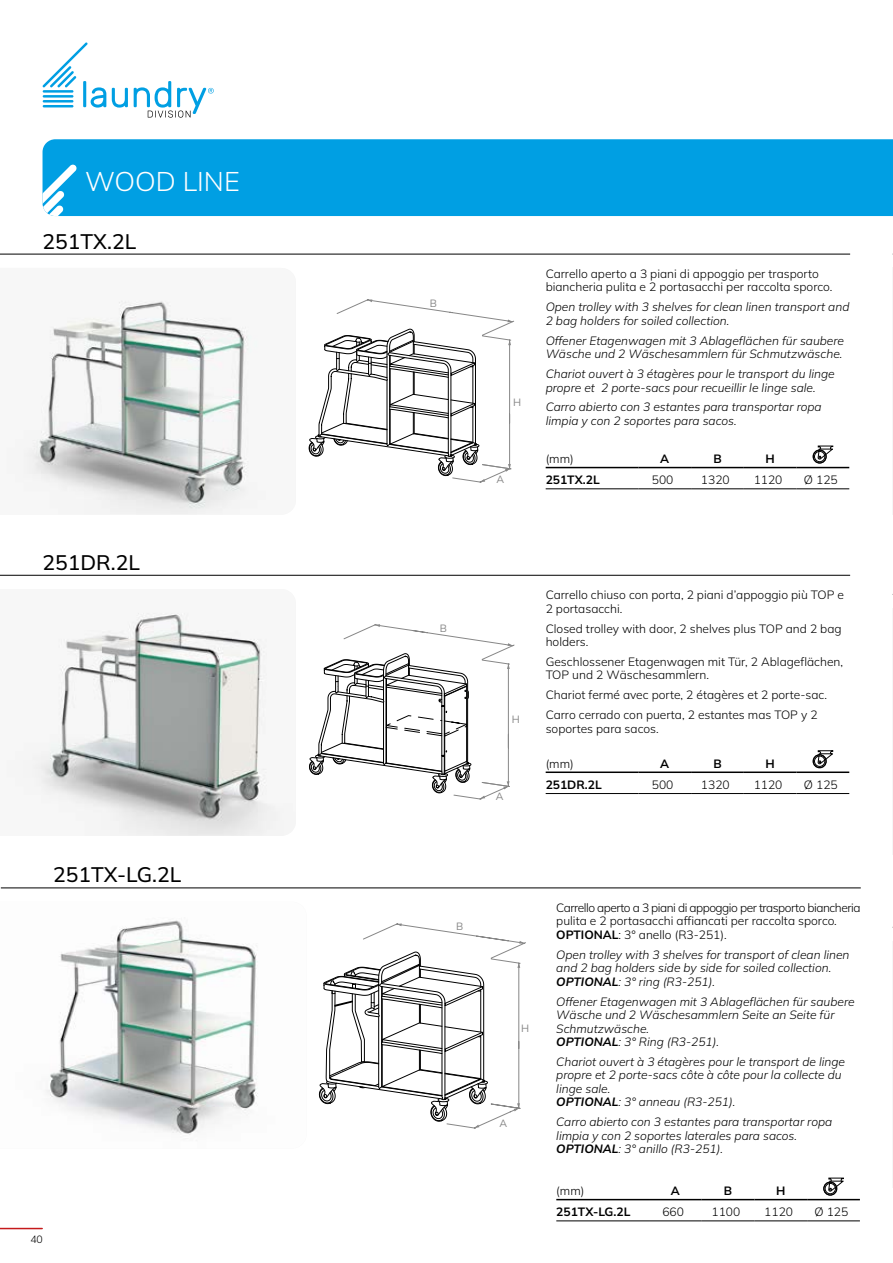
<style>
.page{position:relative;width:893px;height:1263px;background:#fff}
.page>*{position:absolute;margin:0;border:0;box-sizing:border-box;transform-origin:0 0}
.t1{font:300 27px "Mulish";color:#fff}
.t2{font:500 21px "Mulish";color:#000}
.t3{font:italic 300 12px/13.5px "Mulish";color:#000}
.t4{font:300 12px/13.5px "Mulish";color:#000}
.t5{font:700 12px "Mulish";color:#000}
.t6{font:10.5px "Mulish";color:#878787}
.t7{font:300 10.5px "Mulish";color:#000}
.s1{font-weight:700}
</style>
<div class="page">
<hr style="left:0;top:1228px;width:42px;height:1px;background:#c51a1b">
<div style="left:43px;top:139px;width:850px;height:77px;background:#009fe3"></div>
<svg style="left:43px;top:164px;width:34px;height:52px"></svg>
<svg style="left:112px;top:88px;width:16px;height:20px"></svg>
<svg style="left:43px;top:42px;width:63px;height:66px"></svg>
<svg style="left:134px;top:81px;width:80px;height:37px"></svg>
<img style="left:46px;top:920px;width:212px;height:215px">
<hr style="left:1px;top:888px;width:860px;height:1px;background:#000">
<hr style="left:556px;top:1220px;width:93px;height:1px;background:#000">
<hr style="left:649px;top:1220px;width:53px;height:1px;background:#000">
<hr style="left:702px;top:1220px;width:52px;height:1px;background:#000">
<hr style="left:754px;top:1220px;width:53px;height:1px;background:#000">
<hr style="left:807px;top:1220px;width:53px;height:1px;background:#000">
<hr style="left:556px;top:1199px;width:93px;height:1px;background:#000">
<hr style="left:649px;top:1199px;width:53px;height:1px;background:#000">
<hr style="left:702px;top:1199px;width:52px;height:1px;background:#000">
<hr style="left:754px;top:1199px;width:53px;height:1px;background:#000">
<hr style="left:807px;top:1199px;width:53px;height:1px;background:#000">
<div style="left:823px;top:1182px;width:14px;height:13px;border:1px solid #000;border-radius:50%"></div>
<div style="left:824px;top:1182px;width:13px;height:13px;border:1px solid #000;border-radius:50%"></div>
<div style="left:825px;top:1183px;width:11px;height:11px;border:1px solid #000;border-radius:50%"></div>
<svg style="left:828px;top:1178px;width:16px;height:13px"></svg>
<svg style="left:319px;top:923px;width:207px;height:205px"></svg>
<img style="left:23px;top:613px;width:261px;height:223px">
<hr style="left:0;top:575px;width:850px;height:1px;background:#000">
<hr style="left:546px;top:793px;width:92px;height:1px;background:#000">
<hr style="left:638px;top:793px;width:53px;height:1px;background:#000">
<hr style="left:691px;top:793px;width:53px;height:1px;background:#000">
<hr style="left:744px;top:793px;width:52px;height:1px;background:#000">
<hr style="left:796px;top:793px;width:53px;height:1px;background:#000">
<hr style="left:546px;top:771px;width:92px;height:2px;background:#000">
<hr style="left:638px;top:771px;width:53px;height:2px;background:#000">
<hr style="left:691px;top:771px;width:53px;height:2px;background:#000">
<hr style="left:744px;top:771px;width:52px;height:2px;background:#000">
<hr style="left:796px;top:771px;width:53px;height:2px;background:#000">
<div style="left:813px;top:754px;width:13px;height:14px;border:1px solid #000;border-radius:50%"></div>
<div style="left:813px;top:755px;width:13px;height:13px;border:1px solid #000;border-radius:50%"></div>
<div style="left:814px;top:756px;width:11px;height:10px;border:1px solid #000;border-radius:50%"></div>
<svg style="left:818px;top:750px;width:15px;height:14px"></svg>
<svg style="left:309px;top:624px;width:206px;height:175px"></svg>
<img style="left:23px;top:300px;width:234px;height:215px">
<hr style="left:0;top:254px;width:850px;height:1px;background:#000">
<hr style="left:546px;top:489px;width:92px;height:1px;background:#000">
<hr style="left:638px;top:489px;width:53px;height:1px;background:#000">
<hr style="left:691px;top:489px;width:53px;height:1px;background:#000">
<hr style="left:744px;top:489px;width:52px;height:1px;background:#000">
<hr style="left:796px;top:489px;width:53px;height:1px;background:#000">
<hr style="left:546px;top:467px;width:92px;height:1px;background:#000">
<hr style="left:638px;top:467px;width:53px;height:1px;background:#000">
<hr style="left:691px;top:467px;width:53px;height:1px;background:#000">
<hr style="left:744px;top:467px;width:52px;height:1px;background:#000">
<hr style="left:796px;top:467px;width:53px;height:1px;background:#000">
<div style="left:813px;top:450px;width:13px;height:13px;border:1px solid #000;border-radius:50%"></div>
<div style="left:814px;top:451px;width:11px;height:11px;border:1px solid #000;border-radius:50%"></div>
<svg style="left:818px;top:446px;width:15px;height:13px"></svg>
<svg style="left:309px;top:299px;width:205px;height:184px"></svg>
<h1 class="t1" style="left:85px;top:163px;width:156px">WOOD LINE</h1>
<h2 class="t2" style="left:43px;top:227px;width:95px">251TX.2L</h2>
<h2 class="t2" style="left:43px;top:548px;width:99px">251DR.2L</h2>
<h2 class="t2" style="left:53px;top:861px;width:129px">251TX-LG.2L</h2>
<p class="t7" style="left:30px;top:1231px;width:14px">40</p>
<p class="t6" style="left:430px;top:296px;width:9px">B</p>
<p class="t6" style="left:513px;top:395px;width:10px">H</p>
<p class="t4" style="left:546px;top:267px;width:288px">Carrello aperto a 3 piani di appoggio per trasporto biancheria pulita e 2 portasacchi per raccolta sporco.</p>
<p class="t3" style="left:546px;top:300px;width:305px">Open trolley with 3 shelves for clean linen transport and<br>2 bag holders for soiled collection.</p>
<p class="t3" style="left:546px;top:333px;width:300px">Offener Etagenwagen mit 3 Ablageflächen für saubere<br>Wäsche und 2 Wäschesammlern für Schmutzwäsche.</p>
<p class="t3" style="left:546px;top:367px;width:291px">Chariot ouvert à 3 étagères pour le transport du linge propre et 2 porte-sacs pour recueillir le linge sale.</p>
<p class="t3" style="left:546px;top:400px;width:278px">Carro abierto con 3 estantes para transportar ropa limpia y con 2 soportes para sacos.</p>
<p class="t4" style="left:546px;top:452px;width:30px">(mm)</p>
<p class="t5" style="left:660px;top:451px;width:10px">A</p>
<p class="t5" style="left:713px;top:451px;width:10px">B</p>
<p class="t5" style="left:765px;top:451px;width:11px">H</p>
<p class="t6" style="left:497px;top:472px;width:9px">A</p>
<p class="t5" style="left:546px;top:471px;width:56px">251TX.2L</p>
<p class="t4" style="left:652px;top:472px;width:23px">500</p>
<p class="t4" style="left:701px;top:472px;width:30px">1320</p>
<p class="t4" style="left:754px;top:472px;width:30px">1120</p>
<p class="t4" style="left:804px;top:472px;width:35px">Ø 125</p>
<p class="t6" style="left:440px;top:621px;width:9px">B</p>
<p class="t6" style="left:512px;top:712px;width:10px">H</p>
<p class="t6" style="left:496px;top:789px;width:9px">A</p>
<p class="t4" style="left:546px;top:588px;width:300px">Carrello chiuso con porta, 2 piani d’appoggio più TOP e<br>2 portasacchi.</p>
<p class="t4" style="left:546px;top:621px;width:297px">Closed trolley with door, 2 shelves plus TOP and 2 bag holders.</p>
<p class="t4" style="left:546px;top:654px;width:299px">Geschlossener Etagenwagen mit Tür, 2 Ablageflächen,<br>TOP und 2 Wäschesammlern.</p>
<p class="t4" style="left:546px;top:685px;width:283px;line-height:19.8px">Chariot fermé avec porte, 2 étagères et 2 porte-sac.<br>Carro cerrado con puerta, 2 estantes mas TOP y 2</p>
<p class="t4" style="left:546px;top:721px;width:114px">soportes para sacos.</p>
<p class="t4" style="left:546px;top:757px;width:30px">(mm)</p>
<p class="t5" style="left:660px;top:755px;width:10px">A</p>
<p class="t5" style="left:713px;top:755px;width:10px">B</p>
<p class="t5" style="left:765px;top:755px;width:11px">H</p>
<p class="t5" style="left:546px;top:776px;width:58px">251DR.2L</p>
<p class="t4" style="left:652px;top:777px;width:23px">500</p>
<p class="t4" style="left:701px;top:777px;width:30px">1320</p>
<p class="t4" style="left:754px;top:777px;width:30px">1120</p>
<p class="t4" style="left:804px;top:777px;width:35px">Ø 125</p>
<p class="t6" style="left:456px;top:919px;width:9px">B</p>
<p class="t6" style="left:521px;top:1021px;width:10px">H</p>
<p class="t6" style="left:500px;top:1116px;width:9px">A</p>
<p class="t4" style="left:556px;top:900px;width:306px">Carrello aperto a 3 piani di appoggio per trasporto biancheria pulita e 2 portasacchi affiancati per raccolta sporco.<br><span class="s1">OPTIONAL</span>: 3° anello (R3-251).</p>
<p class="t3" style="left:556px;top:947px;width:295px">Open trolley with 3 shelves for transport of clean linen and 2 bag holders side by side for soiled collection.<br><span class="s1">OPTIONAL</span>: 3° ring (R3-251).</p>
<p class="t3" style="left:556px;top:994px;width:300px">Offener Etagenwagen mit 3 Ablageflächen für saubere Wäsche und 2 Wäschesammlern Seite an Seite für Schmutzwäsche.<br><span class="s1">OPTIONAL</span>: 3° Ring (R3-251).</p>
<p class="t3" style="left:556px;top:1054px;width:290px">Chariot ouvert à 3 étagères pour le transport de linge propre et 2 porte-sacs côte à côte pour la collecte du linge sale.<br><span class="s1">OPTIONAL</span>: 3° anneau (R3-251).</p>
<p class="t3" style="left:556px;top:1115px;width:278px">Carro abierto con 3 estantes para transportar ropa limpia y con 2 soportes laterales para sacos.<br><span class="s1">OPTIONAL</span>: 3° anillo (R3-251).</p>
<p class="t4" style="left:556px;top:1184px;width:30px">(mm)</p>
<p class="t5" style="left:671px;top:1183px;width:10px">A</p>
<p class="t5" style="left:724px;top:1183px;width:10px">B</p>
<p class="t5" style="left:776px;top:1183px;width:11px">H</p>
<p class="t5" style="left:556px;top:1203px;width:76px">251TX-LG.2L</p>
<p class="t4" style="left:662px;top:1204px;width:23px">660</p>
<p class="t4" style="left:712px;top:1204px;width:30px">1100</p>
<p class="t4" style="left:764px;top:1204px;width:30px">1120</p>
<p class="t4" style="left:814px;top:1204px;width:35px">Ø 125</p>
</div>
